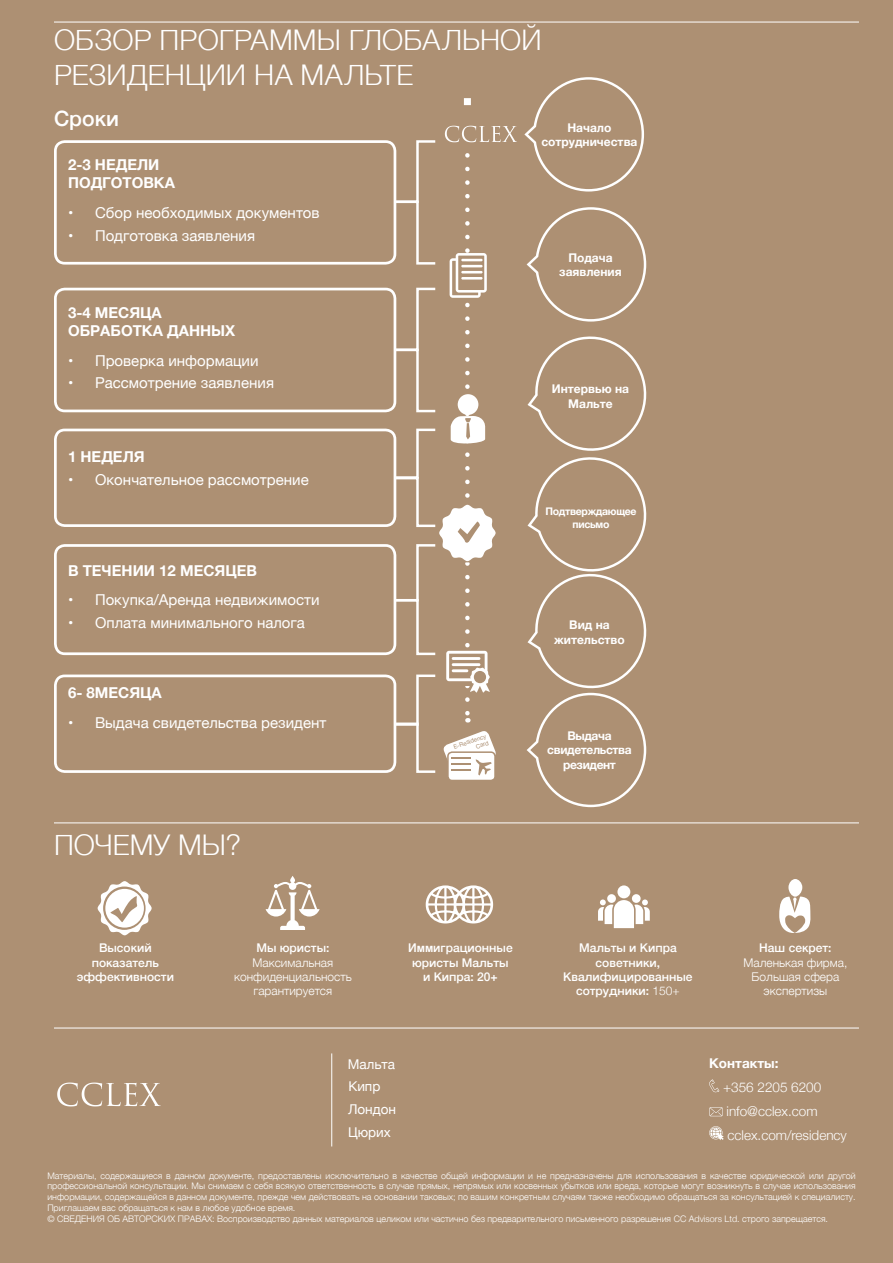
<style>
.page{position:relative;width:893px;height:1263px;background:#ad9073}
.page>*{position:absolute;margin:0;border:0;box-sizing:border-box;transform-origin:0 0}
.t1{font:300 28.5px "Helvetica";color:#fff}
.t2{font:500 21.15px "Helvetica Neue";color:#fff}
.t3{font:15px "Helvetica Neue";color:#fff}
.t4{font:700 15px "Helvetica Neue";color:#fff}
.t5{font:300 13.5px "Helvetica Neue";color:#fff}
.t6{font:13.5px "Helvetica Neue";color:#fff}
.t7{font:700 13.5px "Helvetica Neue";color:#fff}
.t8{font:500 12px/14.4px "Helvetica Neue";color:#fff;text-align:center}
.t9{font:300 12px/14.4px "Helvetica Neue";color:#fff;text-align:center}
.t10{font:700 12px/14.4px "Helvetica Neue";color:#fff;text-align:center}
.t11{font:700 12px/14.4px "Helvetica Neue";letter-spacing:-.03em;color:#fff;text-align:center}
.t12{font:700 10.5px "Helvetica Neue";letter-spacing:-.03em;color:#fff}
.t13{font:300 9px/10.8px "Helvetica Neue";color:#fff}
.t14{font:6px "Helvetica Neue";color:#ad9073}
.s1{font-weight:300}
</style>
<div class="page">
<hr style="left:54px;top:22px;width:805px;height:1px;background:#fff">
<hr style="left:54px;top:1028px;width:805px;height:1px;background:#fff">
<div style="left:54px;top:429px;width:342px;height:98px;border:3px solid #fff;border-radius:9px"></div>
<div style="left:54px;top:674px;width:342px;height:99px;border:3px solid #fff;border-radius:9px"></div>
<div style="left:54px;top:544px;width:342px;height:111px;border:3px solid #fff;border-radius:10px"></div>
<div style="left:54px;top:288px;width:342px;height:124px;border:3px solid #fff;border-radius:9px"></div>
<div style="left:54px;top:140px;width:342px;height:125px;border:3px solid #fff;border-radius:9px"></div>
<svg style="left:463px;top:98px;width:8px;height:8px"></svg>
<div style="left:448px;top:752px;width:47px;height:28px;background:#fff;border-radius:4px"></div>
<div style="left:447px;top:751px;width:49px;height:30px;border:2px solid #ad9073;border-radius:4px"></div>
<hr style="left:54px;top:822px;width:805px;height:1px;background:#fff">
<svg style="left:266px;top:876px;width:54px;height:54px"></svg>
<svg style="left:598px;top:885px;width:52px;height:43px"></svg>
<div style="left:788px;top:879px;width:14px;height:18px;background:#fff;border-radius:50%"></div>
<svg style="left:779px;top:895px;width:32px;height:38px"></svg>
<svg style="left:526px;top:336px;width:121px;height:472px"></svg>
<svg style="left:526px;top:207px;width:121px;height:115px"></svg>
<hr style="left:331px;top:1053px;width:1px;height:93px;background:#fff">
<svg style="left:393px;top:140px;width:103px;height:636px"></svg>
<svg style="left:524px;top:77px;width:120px;height:115px"></svg>
<div style="left:449px;top:113px;width:44px;height:35px;background:#ad9073"></div>
<svg style="left:98px;top:881px;width:54px;height:54px"></svg>
<svg style="left:426px;top:885px;width:67px;height:38px"></svg>
<svg style="left:709px;top:1079px;width:10px;height:14px"></svg>
<svg style="left:709px;top:1107px;width:14px;height:9px"></svg>
<svg style="left:709px;top:1126px;width:15px;height:14px"></svg>
<img style="left:57px;top:1082px;width:104px;height:25px">
<img style="left:443px;top:125px;width:74px;height:22px">
<p class="t1" style="left:54px;top:16px;width:489px">ОБЗОР ПРОГРАММЫ ГЛОБАЛЬНОЙ</p>
<p class="t1" style="left:54px;top:50px;width:361px">РЕЗИДЕНЦИИ НА МАЛЬТЕ</p>
<p class="t2" style="left:54px;top:101px;width:66px">Сроки</p>
<p class="t4" style="left:68px;top:153px;width:93px">2-3 НЕДЕЛИ</p>
<p class="t4" style="left:68px;top:171px;width:109px">ПОДГОТОВКА</p>
<p class="t3" style="left:68px;top:202px;width:253px">• Сбор необходимых документов</p>
<p class="t3" style="left:68px;top:224px;width:189px">• Подготовка заявления</p>
<p class="t4" style="left:68px;top:301px;width:95px">3-4 МЕСЯЦА</p>
<p class="t4" style="left:68px;top:319px;width:169px">ОБРАБОТКА ДАННЫХ</p>
<p class="t3" style="left:68px;top:350px;width:192px">• Проверка информации</p>
<p class="t3" style="left:68px;top:372px;width:208px">• Рассмотрение заявления</p>
<p class="t4" style="left:68px;top:445px;width:78px">1 НЕДЕЛЯ</p>
<p class="t3" style="left:68px;top:469px;width:242px">• Окончательное рассмотрение</p>
<p class="t4" style="left:68px;top:558px;width:190px">В ТЕЧЕНИИ 12 МЕСЯЦЕВ</p>
<p class="t3" style="left:68px;top:589px;width:253px">• Покупка/Аренда недвижимости</p>
<p class="t3" style="left:68px;top:612px;width:238px">• Оплата минимального налога</p>
<p class="t4" style="left:68px;top:681px;width:95px">6- 8МЕСЯЦА</p>
<p class="t3" style="left:68px;top:711px;width:260px">• Выдача свидетельства резидент</p>
<p class="t1" style="left:54px;top:820px;width:188px">ПОЧЕМУ МЫ?</p>
<p class="t14" style="left:452px;top:743px;width:36px;rotate:-19deg">E-Residency</p>
<p class="t14" style="left:475px;top:743px;width:15px;rotate:-19deg">Card</p>
<p class="t10" style="left:541px;top:121px;width:98px">Начало сотрудничества</p>
<p class="t10" style="left:568px;top:251px;width:46px">Подача</p>
<p class="t10" style="left:559px;top:265px;width:64px">заявления</p>
<p class="t10" style="left:552px;top:382px;width:79px">Интервью на<br>Мальте</p>
<p class="t12" style="left:545px;top:503px;width:93px">Подтверждающее</p>
<p class="t12" style="left:573px;top:516px;width:38px">письмо</p>
<p class="t10" style="left:554px;top:618px;width:72px">Вид на жительство</p>
<p class="t11" style="left:547px;top:729px;width:86px">Выдача свидетельства</p>
<p class="t11" style="left:563px;top:757px;width:54px">резидент</p>
<p class="t8" style="left:92px;top:940px;width:69px">Высокий показатель</p>
<p class="t8" style="left:77px;top:968px;width:99px">эффективности</p>
<p class="t8" style="left:256px;top:940px;width:75px">Mы юристы:</p>
<p class="t9" style="left:234px;top:954px;width:119px">Максимальная конфиденциальность гарантируется</p>
<p class="t8" style="left:408px;top:940px;width:106px">Иммиграционные</p>
<p class="t8" style="left:412px;top:954px;width:98px">юристы Мальты</p>
<p class="t8" style="left:423px;top:968px;width:76px">и Кипра: 20+</p>
<p class="t6" style="left:348px;top:1054px;width:49px">Мальта</p>
<p class="t6" style="left:348px;top:1077px;width:34px">Кипр</p>
<p class="t6" style="left:348px;top:1099px;width:50px">Лондон</p>
<p class="t6" style="left:348px;top:1122px;width:44px">Цюрих</p>
<p class="t8" style="left:563px;top:940px;width:131px">Мальты и Кипра советники,<br>Квалифицированные</p>
<p class="t8" style="left:576px;top:983px;width:105px">сотрудники: <span class="s1">150+</span></p>
<p class="t8" style="left:759px;top:940px;width:74px">Наш секрет:</p>
<p class="t9" style="left:743px;top:954px;width:105px">Маленькая фирма,<br>Большая сфера экспертизы</p>
<p class="t7" style="left:709px;top:1053px;width:71px">Контакты:</p>
<p class="t5" style="left:723px;top:1076px;width:100px">+356 2205 6200</p>
<p class="t5" style="left:727px;top:1100px;width:93px">info@cclex.com</p>
<p class="t5" style="left:728px;top:1124px;width:121px">cclex.com/residency</p>
<p class="t13" style="left:47px;top:1169px;width:810px">Материалы, содержащиеся в данном документе, предоставлены исключительно в качестве общей информации и не предназначены для использования в качестве юридической или другой профессиональной консультации. Мы снимаем с себя всякую ответственность в случае прямых, непрямых или косвенных убытков или вреда, которые могут возникнуть в случае использования информации, содержащейся в данном документе, прежде чем действовать на основании таковых; по вашим конкретным случаям также необходимо обращаться за консультацией к специалисту.<br>Приглашаем вас обращаться к нам в любое удобное время.<br>© СВЕДЕНИЯ ОБ АВТОРСКИХ ПРАВАХ: Воспроизводство данных материалов целиком или частично без предварительного письменного разрешения CC Advisors Ltd. строго запрещается.</p>
</div>
